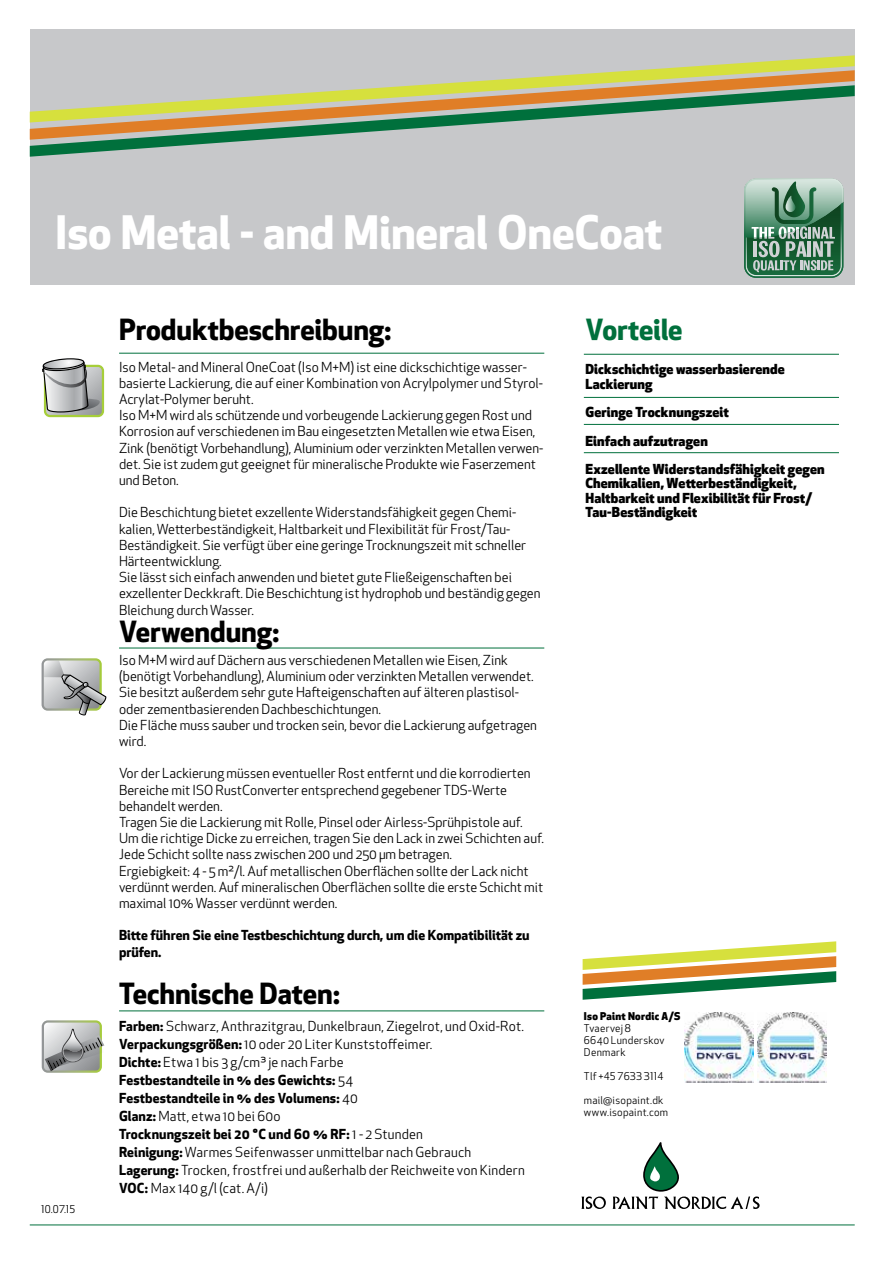
<style>
.page{position:relative;width:893px;height:1263px;background:#fff}
.page>*{position:absolute;margin:0;border:0;box-sizing:border-box;transform-origin:0 0}
.t1{font:700 45px "Apex New";letter-spacing:-.005em;color:#fff}
.t2{font:700 28.5px "Apex New";letter-spacing:-.005em;color:#000}
.t3{font:700 28.5px "Apex New";letter-spacing:-.01em;color:#00703c}
.t4{font:13.5px/16.2px "Apex New";color:#000}
.t5{font:800 13.5px/14.2px "Apex New";letter-spacing:.01em;color:#000}
.t6{font:700 13.5px/16.2px "Apex New";color:#000}
.t7{font:10.5px/12px "Apex New";letter-spacing:.025em;color:#000}
.t8{font:800 10.5px "Apex New";letter-spacing:.03em;color:#000}
.s1{font-weight:700}
</style>
<div class="page">
<div style="left:30px;top:30px;width:825px;height:255px;background:#c7c8ca"></div>
<svg style="left:42px;top:358px;width:62px;height:59px;background:#aeb2a7"></svg>
<svg style="left:42px;top:658px;width:64px;height:57px;background:#b6b9b4"></svg>
<svg style="left:42px;top:1020px;width:62px;height:53px;background:#adb1aa"></svg>
<svg style="left:641px;top:55px;width:214px;height:15px"></svg>
<svg style="left:422px;top:70px;width:433px;height:15px"></svg>
<svg style="left:30px;top:85px;width:825px;height:72px"></svg>
<hr style="left:119px;top:353px;width:425px;height:1px;background:#00703c">
<hr style="left:119px;top:648px;width:425px;height:1px;background:#00703c">
<hr style="left:119px;top:1011px;width:425px;height:1px;background:#00703c">
<svg style="left:744px;top:179px;width:99px;height:99px"></svg>
<hr style="left:30px;top:1225px;width:825px;height:1px;background:#00703c">
<hr style="left:584px;top:397px;width:255px;height:1px;background:#00703c">
<hr style="left:584px;top:424px;width:255px;height:1px;background:#00703c">
<hr style="left:584px;top:452px;width:255px;height:1px;background:#00703c">
<hr style="left:584px;top:354px;width:255px;height:1px;background:#00703c">
<svg style="left:583px;top:941px;width:253px;height:59px"></svg>
<img style="left:685px;top:1012px;width:68px;height:71px">
<svg style="left:581px;top:1196px;width:25px;height:13px"></svg>
<svg style="left:613px;top:1142px;width:147px;height:67px"></svg>
<img style="left:758px;top:1012px;width:68px;height:71px">
<h1 class="t1" style="left:55px;top:200px;width:609px">Iso Metal - and Mineral OneCoat</h1>
<p class="t7" style="left:41px;top:1203px;width:36px">10.07.15</p>
<h2 class="t2" style="left:119px;top:309px;width:274px">Produktbeschreibung:</h2>
<p class="t4" style="left:119px;top:359px;width:426px">Iso Metal- and Mineral OneCoat (Iso M+M) ist eine dickschichtige wasser&shy;basierte Lackierung, die auf einer Kombination von Acrylpolymer und Styrol-Acrylat-Polymer beruht.<br>Iso M+M wird als schützende und vorbeugende Lackierung gegen Rost und Korrosion auf verschiedenen im Bau eingesetzten Metallen wie etwa Eisen, Zink (benötigt Vorbehandlung), Aluminium oder verzinkten Metallen verwen&shy;det. Sie ist zudem gut geeignet für mineralische Produkte wie Faserzement und Beton.</p>
<p class="t4" style="left:119px;top:504px;width:423px">Die Beschichtung bietet exzellente Widerstandsfähigkeit gegen Chemi&shy;kalien, Wetterbeständigkeit, Haltbarkeit und Flexibilität für Frost/Tau-Beständigkeit. Sie verfügt über eine geringe Trocknungszeit mit schneller Härteentwicklung.<br>Sie lässt sich einfach anwenden und bietet gute Fließeigenschaften bei exzellenter Deckkraft. Die Beschichtung ist hydrophob und beständig gegen Bleichung durch Wasser.</p>
<h2 class="t2" style="left:119px;top:611px;width:162px">Verwendung:</h2>
<p class="t4" style="left:119px;top:652px;width:419px">Iso M+M wird auf Dächern aus verschiedenen Metallen wie Eisen, Zink (benötigt Vorbehandlung), Aluminium oder verzinkten Metallen verwendet.<br>Sie besitzt außerdem sehr gute Hafteigenschaften auf älteren plastisol&shy;oder zementbasierenden Dachbeschichtungen.<br>Die Fläche muss sauber und trocken sein, bevor die Lackierung aufgetragen wird.</p>
<p class="t4" style="left:119px;top:765px;width:426px">Vor der Lackierung müssen eventueller Rost entfernt und die korrodierten Bereiche mit ISO RustConverter entsprechend gegebener TDS-Werte behandelt werden.<br>Tragen Sie die Lackierung mit Rolle, Pinsel oder Airless-Sprühpistole auf.<br>Um die richtige Dicke zu erreichen, tragen Sie den Lack in zwei Schichten auf.<br>Jede Schicht sollte nass zwischen 200 und 250 μm betragen.<br>Ergiebigkeit: 4 - 5 m²/l. Auf metallischen Oberflächen sollte der Lack nicht verdünnt werden. Auf mineralischen Oberflächen sollte die erste Schicht mit maximal 10% Wasser verdünnt werden.</p>
<p class="t6" style="left:119px;top:927px;width:412px">Bitte führen Sie eine Testbeschichtung durch, um die Kompatibilität zu prüfen.</p>
<h2 class="t2" style="left:119px;top:973px;width:222px">Technische Daten:</h2>
<p class="t4" style="left:119px;top:1017px;width:407px;line-height:18px"><span class="s1">Farben:</span> Schwarz, Anthrazitgrau, Dunkelbraun, Ziegelrot, und Oxid-Rot.<br><span class="s1">Verpackungsgrößen:</span> 10 oder 20 Liter Kunststoffeimer.<br><span class="s1">Dichte:</span> Etwa 1 bis 3 g/cm³ je nach Farbe<br><span class="s1">Festbestandteile in % des Gewichts:</span> 54<br><span class="s1">Festbestandteile in % des Volumens:</span> 40<br><span class="s1">Glanz:</span> Matt, etwa 10 bei 60o<br><span class="s1">Trocknungszeit bei 20 °C und 60 % RF:</span> 1 - 2 Stunden<br><span class="s1">Reinigung:</span> Warmes Seifenwasser unmittelbar nach Gebrauch <span class="s1">Lagerung:</span> Trocken, frostfrei und außerhalb der Reichweite von Kindern <span class="s1">VOC:</span> Max 140 g/l (cat. A/i)</p>
<h2 class="t3" style="left:585px;top:309px;width:99px">Vorteile</h2>
<p class="t5" style="left:585px;top:362px;width:201px">Dickschichtige wasserbasierende<br>Lackierung</p>
<p class="t5" style="left:585px;top:397px;width:241px;line-height:28.5px">Geringe Trocknungszeit<br>Einfach aufzutragen<br>Exzellente Widerstandsfähigkeit gegen</p>
<p class="t5" style="left:585px;top:476px;width:229px">Chemikalien, Wetterbeständigkeit,<br>Haltbarkeit und Flexibilität für Frost/<br>Tau-Beständigkeit</p>
<p class="t8" style="left:584px;top:1008px;width:98px">Iso Paint Nordic A/S</p>
<p class="t7" style="left:584px;top:1022px;width:82px">Tvaervej 8<br>6640 Lunderskov<br>Denmark</p>
<p class="t7" style="left:584px;top:1070px;width:81px">Tlf +45 7633 3114</p>
<p class="t7" style="left:584px;top:1094px;width:86px">mail@isopaint.dk www.isopaint.com</p>
</div>
